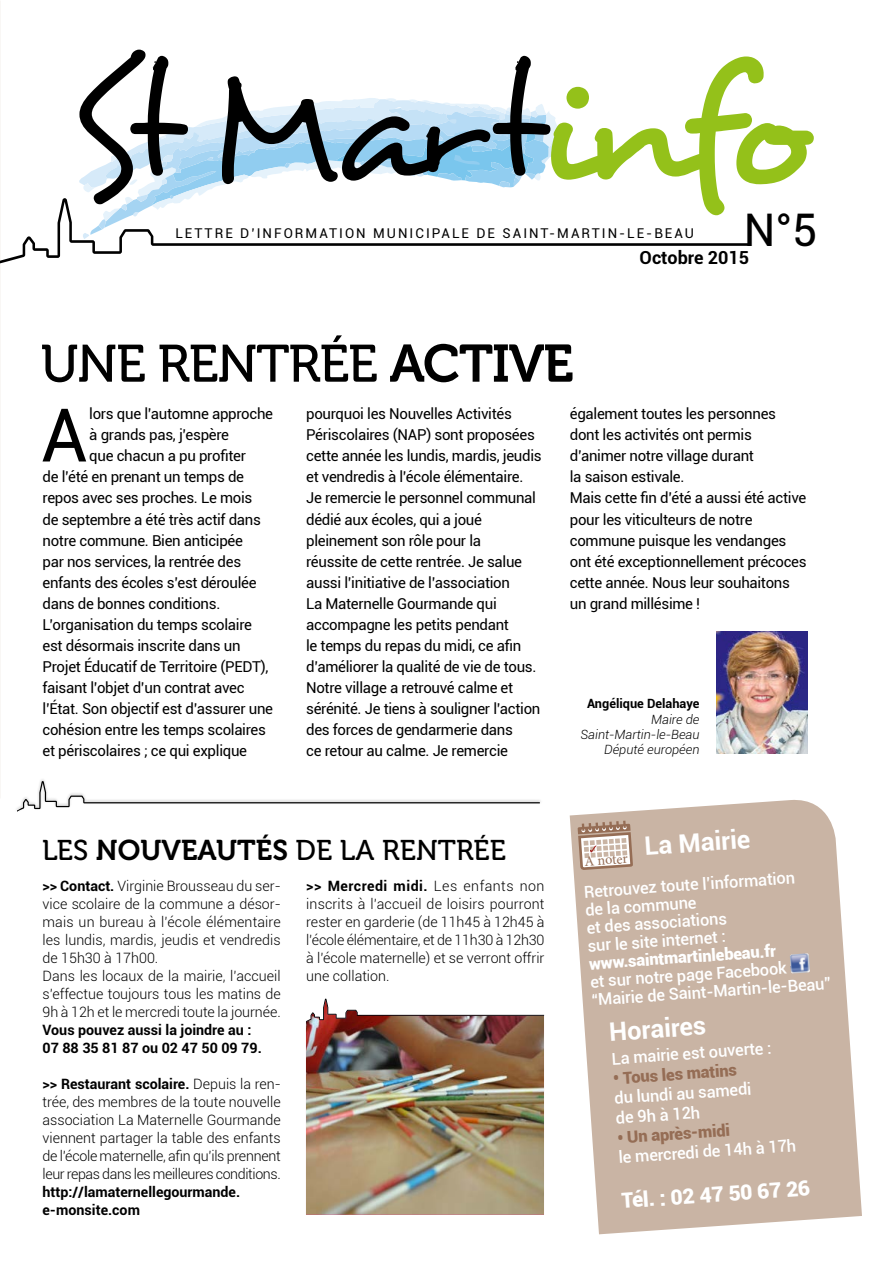
<style>
.page{position:relative;width:893px;height:1263px;background:#fff}
.page>*{position:absolute;margin:0;border:0;box-sizing:border-box;transform-origin:0 0}
.edito{font:74.1px "Roboto";color:#000}
.t1{font:52.5px "Museo 500";letter-spacing:-.025em;color:#000}
.t2{font:45px "Roboto";color:#000}
.titre_2{font:28.5px "Museo 500";color:#000}
.t3{font:700 25.5px "Roboto";color:#fff}
.t4{font:900 21px "Roboto";color:#fff}
.t5{font:700 18px "Roboto";color:#000}
.t6{font:500 16.5px/18px "Roboto";color:#fff}
.t7{font:900 16.5px/18px "Roboto";color:#fff}
.edito-2{font:15px/21px "Roboto";letter-spacing:-.02em;color:#000}
.texte{font:300 14.25px/18px "Roboto";color:#000;text-align:justify}
.texte-2{font:700 14.25px "Roboto";color:#000}
.t8{font:14.25px "Minion Pro";color:#956d55}
.t9{font:13.5px "Roboto";letter-spacing:.15em;color:#000}
.t10{font:italic 300 12.75px/15.3px "Roboto";color:#000;text-align:right}
.t11{font:700 12.75px "Roboto";color:#000}
.s1{font-family:"Museo 700"}
.s2{font-weight:700}
.s3{font-weight:500}
.s4{font-weight:900;color:#956d55}
</style>
<div class="page">
<svg style="left:0;top:198px;width:749px;height:65px"></svg>
<svg style="left:79px;top:50px;width:735px;height:189px"></svg>
<img style="left:716px;top:631px;width:92px;height:122px">
<svg style="left:17px;top:781px;width:524px;height:31px"></svg>
<img style="left:306px;top:1022px;width:238px;height:193px">
<svg style="left:306px;top:999px;width:238px;height:23px"></svg>
<svg style="left:570px;top:800px;width:292px;height:434px;background:#d0bdb0"></svg>
<img style="left:790px;top:953px;width:20px;height:20px">
<svg style="left:577px;top:821px;width:57px;height:50px"></svg>
<p class="t9" style="left:176px;top:224px;width:520px">LETTRE D’INFORMATION MUNICIPALE DE SAINT-MARTIN-LE-BEAU</p>
<p class="t2" style="left:744px;top:198px;width:75px">N°5</p>
<p class="t5" style="left:640px;top:245px;width:111px">Octobre 2015</p>
<p class="t1" style="left:40px;top:335px;width:535px">UNE RENTRÉE <span class="s1">ACTIVE</span></p>
<p class="edito" style="left:41px;top:383px;width:48px">A</p>
<p class="edito-2" style="left:89px;top:403px;width:185px">lors que l’automne approche</p>
<p class="edito-2" style="left:306px;top:403px;width:237px">pourquoi les Nouvelles Activités Périscolaires (NAP) sont proposées cette année les lundis, mardis, jeudis et vendredis à l’école élémentaire.</p>
<p class="edito-2" style="left:306px;top:487px;width:232px">Je remercie le personnel communal dédié aux écoles, qui a joué pleinement son rôle pour la réussite de cette rentrée. Je salue aussi l’initiative de l’association<br>La Maternelle Gourmande qui accompagne les petits pendant<br>le temps du repas du midi, ce afin d’améliorer la qualité de vie de tous.</p>
<p class="edito-2" style="left:306px;top:676px;width:236px">Notre village a retrouvé calme et sérénité. Je tiens à souligner l’action des forces de gendarmerie dans<br>ce retour au calme. Je remercie</p>
<p class="edito-2" style="left:570px;top:403px;width:208px">également toutes les personnes dont les activités ont permis d’animer notre village durant<br>la saison estivale.</p>
<p class="edito-2" style="left:570px;top:487px;width:238px">Mais cette fin d’été a aussi été active pour les viticulteurs de notre commune puisque les vendanges ont été exceptionnellement précoces cette année. Nous leur souhaitons un grand millésime !</p>
<p class="edito-2" style="left:89px;top:424px;width:141px">à grands pas, j’espère</p>
<p class="edito-2" style="left:89px;top:445px;width:158px">que chacun a pu profiter</p>
<p class="edito-2" style="left:43px;top:466px;width:203px">de l’été en prenant un temps de</p>
<p class="edito-2" style="left:43px;top:487px;width:211px">repos avec ses proches. Le mois</p>
<p class="edito-2" style="left:43px;top:508px;width:220px">de septembre a été très actif dans</p>
<p class="edito-2" style="left:43px;top:529px;width:202px">notre commune. Bien anticipée</p>
<p class="edito-2" style="left:43px;top:550px;width:200px">par nos services, la rentrée des</p>
<p class="edito-2" style="left:43px;top:571px;width:216px">enfants des écoles s’est déroulée</p>
<p class="edito-2" style="left:43px;top:592px;width:179px">dans de bonnes conditions.</p>
<p class="edito-2" style="left:43px;top:613px;width:211px">L’organisation du temps scolaire</p>
<p class="edito-2" style="left:43px;top:634px;width:200px">est désormais inscrite dans un</p>
<p class="edito-2" style="left:43px;top:655px;width:227px">Projet Éducatif de Territoire (PEDT),</p>
<p class="edito-2" style="left:43px;top:676px;width:204px">faisant l’objet d’un contrat avec</p>
<p class="edito-2" style="left:43px;top:697px;width:232px">l’État. Son objectif est d’assurer une</p>
<p class="edito-2" style="left:43px;top:718px;width:225px">cohésion entre les temps scolaires</p>
<p class="edito-2" style="left:43px;top:739px;width:206px">et périscolaires ; ce qui explique</p>
<p class="t11" style="left:587px;top:695px;width:114px">Angélique Delahaye</p>
<p class="t10" style="left:581px;top:711px;width:120px">Maire de<br>Saint-Martin-le-Beau</p>
<p class="t10" style="left:604px;top:741px;width:97px">Député européen</p>
<p class="titre_2" style="left:42px;top:834px;width:465px">LES <span class="s1">NOUVEAUTÉS</span> DE LA RENTRÉE</p>
<p class="texte" style="left:43px;top:876px;width:240px"><span class="s2">&gt;&gt; Contact.</span> Virginie Brousseau du ser&shy;vice scolaire de la commune a désor&shy;mais un bureau à l’école élémentaire les lundis, mardis, jeudis et vendredis de 15h30 à 17h00.</p>
<p class="texte" style="left:43px;top:966px;width:240px">Dans les locaux de la mairie, l’accueil s’effectue toujours tous les matins de 9h à 12h et le mercredi toute la journée.<br><span class="s2">Vous pouvez aussi la joindre au :</span></p>
<p class="texte-2" style="left:43px;top:1038px;width:221px">07 88 35 81 87 ou 02 47 50 09 79.</p>
<p class="texte" style="left:43px;top:1074px;width:240px"><span class="s2">&gt;&gt; Restaurant scolaire.</span> Depuis la ren&shy;trée, des membres de la toute nouvelle association La Maternelle Gourmande viennent partager la table des enfants de l’école maternelle, afin qu’ils prennent leur repas dans les meilleures conditions.</p>
<p class="texte-2" style="left:43px;top:1182px;width:199px">http://lamaternellegourmande.</p>
<p class="texte-2" style="left:43px;top:1200px;width:99px">e-monsite.com</p>
<p class="texte" style="left:306px;top:876px;width:240px"><span class="s2">&gt;&gt; Mercredi midi.</span> Les enfants non inscrits à l’accueil de loisirs pourront rester en garderie (de 11h45 à 12h45 à l’école élémentaire, et de 11h30 à 12h30 à l’école maternelle) et se verront offrir une collation.</p>
<p class="t3" style="left:643px;top:828px;width:108px;rotate:-4deg">La Mairie</p>
<p class="t6" style="left:583px;top:882px;width:213px;rotate:-4deg">Retrouvez toute l’information de la commune<br>et des associations<br>sur le site internet :</p>
<p class="t8" style="left:584px;top:852px;width:45px;rotate:-4deg">A noter</p>
<p class="t7" style="left:588px;top:954px;width:198px;rotate:-4deg">www.saintmartinlebeau.fr <span class="s3">et sur notre page Facebook</span></p>
<p class="t6" style="left:591px;top:990px;width:241px;rotate:-4deg">“Mairie de Saint-Martin-le-Beau”</p>
<p class="t3" style="left:608px;top:1014px;width:99px;rotate:-4deg">Horaires</p>
<p class="t6" style="left:611px;top:1049px;width:162px;rotate:-4deg">La mairie est ouverte :</p>
<p class="t6" style="left:612px;top:1068px;width:139px;line-height:19.8px;rotate:-4deg"><span class="s4">• Tous les matins </span>du lundi au samedi de 9h à 12h</p>
<p class="t6" style="left:617px;top:1127px;width:179px;line-height:19.8px;rotate:-4deg"><span class="s4">• Un après-midi<br></span>le mercredi de 14h à 17h</p>
<p class="t4" style="left:621px;top:1186px;width:190px;rotate:-4deg">Tél. : 02 47 50 67 26</p>
</div>
